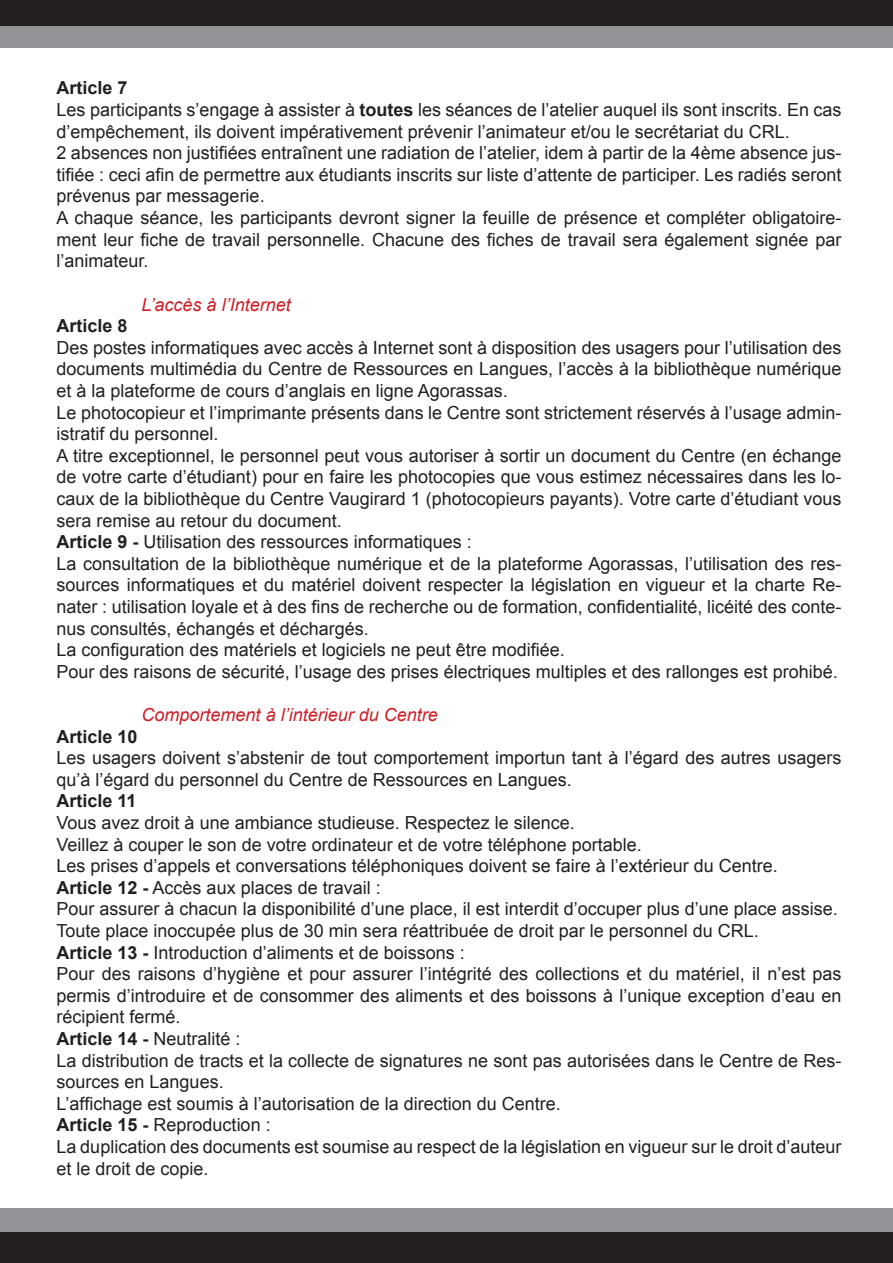
<style>
.page{position:relative;width:893px;height:1263px;background:#fff}
.page>*{position:absolute;margin:0;border:0;box-sizing:border-box;transform-origin:0 0}
.t1{font:18px/21.6px "Arial";color:#231f20;text-align:justify}
.t2{font:italic 18px "Arial";color:#cd2027}
.t3{font:700 18px "Arial";color:#231f20}
.s1{font-weight:700}
</style>
<div class="page">
<div style="left:0;top:1209px;width:893px;height:54px;background:#919396"></div>
<div style="left:0;top:1232px;width:893px;height:31px;background:#231f20"></div>
<div style="left:0;top:0;width:893px;height:48px;background:#919396"></div>
<div style="left:0;top:0;width:893px;height:26px;background:#231f20"></div>
<p class="t3" style="left:57px;top:76px;width:73px">Article 7</p>
<p class="t1" style="left:57px;top:99px;width:786px">Les participants s’engage à assister à <span class="s1">toutes</span> les séances de l’atelier auquel ils sont inscrits. En cas d’empêchement, ils doivent impérativement prévenir l’animateur et/ou le secrétariat du CRL.</p>
<p class="t1" style="left:57px;top:142px;width:786px">2 absences non justifiées entraînent une radiation de l’atelier, idem à partir de la 4ème absence jus&shy;tifiée : ceci afin de permettre aux étudiants inscrits sur liste d’attente de participer. Les radiés seront prévenus par messagerie.</p>
<p class="t1" style="left:57px;top:207px;width:786px">A chaque séance, les participants devront signer la feuille de présence et compléter obligatoire&shy;ment leur fiche de travail personnelle. Chacune des fiches de travail sera également signée par l’animateur.</p>
<p class="t2" style="left:142px;top:293px;width:151px">L’accès à l’Internet</p>
<p class="t3" style="left:57px;top:314px;width:73px">Article 8</p>
<p class="t1" style="left:57px;top:337px;width:786px">Des postes informatiques avec accès à Internet sont à disposition des usagers pour l’utilisation des documents multimédia du Centre de Ressources en Langues, l’accès à la bibliothèque numérique et à la plateforme de cours d’anglais en ligne Agorassas.</p>
<p class="t1" style="left:57px;top:402px;width:786px">Le photocopieur et l’imprimante présents dans le Centre sont strictement réservés à l’usage admin&shy;istratif du personnel.</p>
<p class="t1" style="left:57px;top:445px;width:786px">A titre exceptionnel, le personnel peut vous autoriser à sortir un document du Centre (en échange de votre carte d’étudiant) pour en faire les photocopies que vous estimez nécessaires dans les lo&shy;caux de la bibliothèque du Centre Vaugirard 1 (photocopieurs payants). Votre carte d’étudiant vous sera remise au retour du document.</p>
<p class="t1" style="left:57px;top:531px;width:417px"><span class="s1">Article 9 -</span> Utilisation des ressources informatiques :</p>
<p class="t1" style="left:57px;top:553px;width:786px">La consultation de la bibliothèque numérique et de la plateforme Agorassas, l’utilisation des res&shy;sources informatiques et du matériel doivent respecter la législation en vigueur et la charte Re&shy;nater : utilisation loyale et à des fins de recherche ou de formation, confidentialité, licéité des conte&shy;nus consultés, échangés et déchargés.</p>
<p class="t1" style="left:57px;top:639px;width:510px">La configuration des matériels et logiciels ne peut être modifiée.</p>
<p class="t1" style="left:57px;top:661px;width:783px">Pour des raisons de sécurité, l’usage des prises électriques multiples et des rallonges est prohibé.</p>
<p class="t2" style="left:142px;top:703px;width:298px">Comportement à l’intérieur du Centre</p>
<p class="t3" style="left:57px;top:724px;width:83px">Article 10</p>
<p class="t1" style="left:57px;top:747px;width:786px">Les usagers doivent s’abstenir de tout comportement importun tant à l’égard des autres usagers qu’à l’égard du personnel du Centre de Ressources en Langues.</p>
<p class="t3" style="left:57px;top:789px;width:82px">Article 11</p>
<p class="t1" style="left:57px;top:812px;width:520px">Vous avez droit à une ambiance studieuse. Respectez le silence.</p>
<p class="t1" style="left:57px;top:834px;width:587px">Veillez à couper le son de votre ordinateur et de votre téléphone portable.</p>
<p class="t1" style="left:57px;top:855px;width:723px">Les prises d’appels et conversations téléphoniques doivent se faire à l’extérieur du Centre.</p>
<p class="t1" style="left:57px;top:877px;width:326px"><span class="s1">Article 12 -</span> Accès aux places de travail :</p>
<p class="t1" style="left:57px;top:898px;width:783px">Pour assurer à chacun la disponibilité d’une place, il est interdit d’occuper plus d’une place assise.</p>
<p class="t1" style="left:57px;top:920px;width:704px">Toute place inoccupée plus de 30 min sera réattribuée de droit par le personnel du CRL.</p>
<p class="t1" style="left:57px;top:942px;width:410px"><span class="s1">Article 13 -</span> Introduction d’aliments et de boissons :</p>
<p class="t1" style="left:57px;top:963px;width:786px">Pour des raisons d’hygiène et pour assurer l’intégrité des collections et du matériel, il n’est pas permis d’introduire et de consommer des aliments et des boissons à l’unique exception d’eau en récipient fermé.</p>
<p class="t1" style="left:57px;top:1028px;width:186px"><span class="s1">Article 14 -</span> Neutralité :</p>
<p class="t1" style="left:57px;top:1050px;width:786px">La distribution de tracts et la collecte de signatures ne sont pas autorisées dans le Centre de Res&shy;sources en Langues.</p>
<p class="t1" style="left:57px;top:1093px;width:506px">L’affichage est soumis à l’autorisation de la direction du Centre.</p>
<p class="t1" style="left:57px;top:1114px;width:216px"><span class="s1">Article 15 -</span> Reproduction :</p>
<p class="t1" style="left:57px;top:1136px;width:786px">La duplication des documents est soumise au respect de la législation en vigueur sur le droit d’auteur et le droit de copie.</p>
</div>
